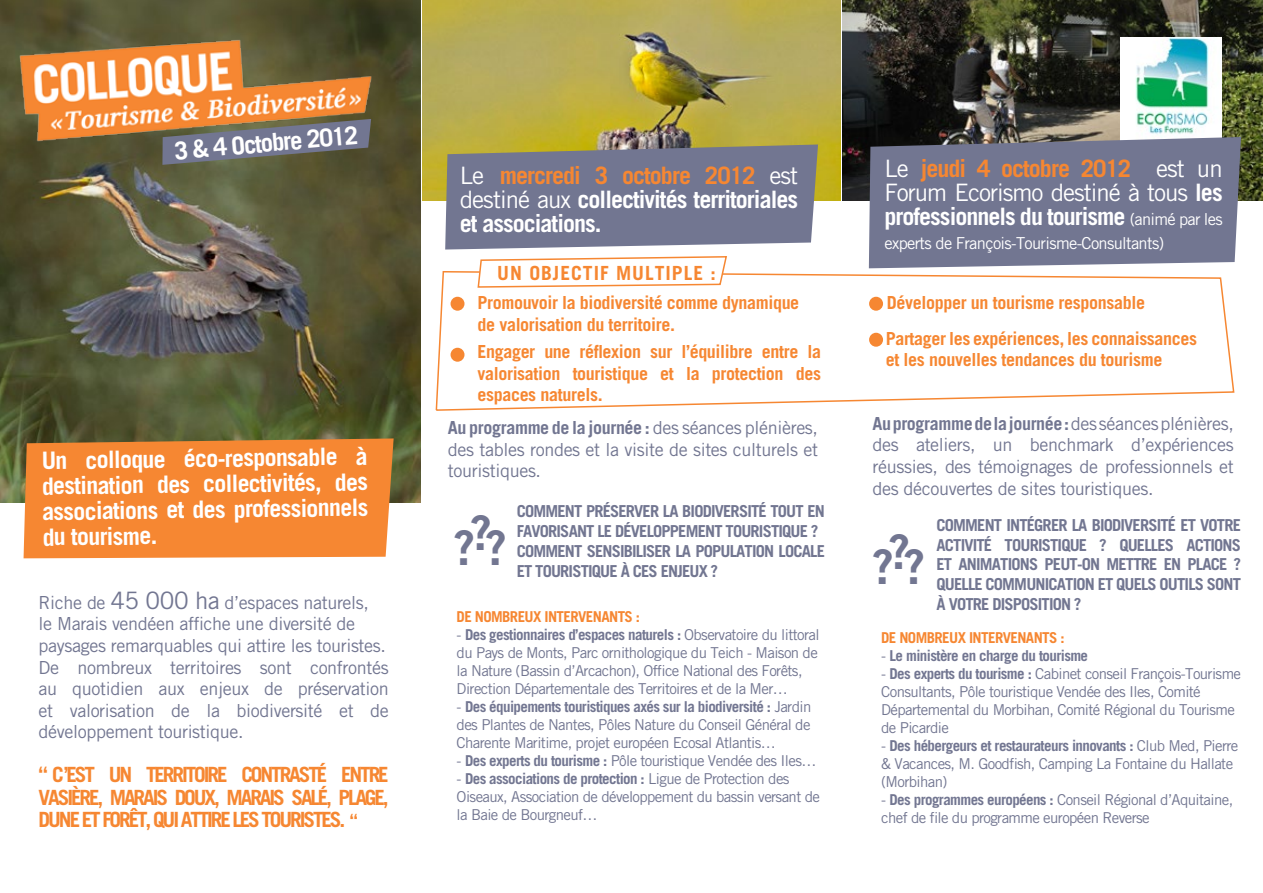
<style>
.page{position:relative;width:1263px;height:893px;background:#fff}
.page>*{position:absolute;margin:0;border:0;box-sizing:border-box;transform-origin:0 0}
.t1{font:700 47.85px "Trade Gothic LT";color:#727691}
.t2{font:700 24.9px "Trade Gothic LT";color:#fff}
.t3{font:700 24px/25.3px "Trade Gothic LT";letter-spacing:-.04em;color:#fff;text-align:justify}
.t4{font:24px/24px "Trade Gothic LT";letter-spacing:-.04em;color:#fff;text-align:justify}
.t5{font:700 21px/22.5px "Trade Gothic LT";letter-spacing:-.1em;color:#f68732;text-align:justify}
.t6{font:700 19.5px "Trade Gothic LT";letter-spacing:.05em;color:#f68732}
.t7{font:18px/21.6px "Trade Gothic LT";letter-spacing:-.02em;color:#727691;text-align:justify}
.t8{font:700 18px/21.6px "Trade Gothic LT";letter-spacing:-.02em;color:#f68732}
.t9{font:700 16.5px/19.8px "Trade Gothic LT";letter-spacing:-.05em;color:#727691}
.t10{font:16.5px "Trade Gothic LT";letter-spacing:-.04em;color:#fff}
.t11{font:15px/18px "Trade Gothic LT";letter-spacing:-.04em;color:#727691}
.t12{font:700 15px "Trade Gothic LT";letter-spacing:-.04em;color:#f68732}
.t13{font:700 15px "Trade Gothic LT";letter-spacing:-.04em;color:#727691}
.s1{font-size:24px}
.s2{font-size:18px}
.s3{font-weight:400}
.s4{color:#f68732}
.s5{font-weight:700;color:#f68732}
.s6{font-weight:700}
.s7{font-size:16.5px}
</style>
<div class="page">
<img style="left:422px;top:0;width:419px;height:201px">
<img style="left:843px;top:0;width:420px;height:201px">
<img style="left:1121px;top:38px;width:101px;height:99px">
<img style="left:0;top:0;width:421px;height:503px">
<img style="left:18px;top:20px;width:357px;height:139px">
<svg style="left:162px;top:119px;width:209px;height:46px;background:#746f6f"></svg>
<div style="left:24px;top:438px;width:370px;height:120px;background:#f68732"></div>
<svg style="left:435px;top:271px;width:800px;height:140px"></svg>
<svg style="left:445px;top:144px;width:373px;height:144px"></svg>
<svg style="left:869px;top:137px;width:372px;height:131px;background:#73778f"></svg>
<div style="left:869px;top:297px;width:14px;height:14px;background:#f68732;border-radius:50%"></div>
<div style="left:450px;top:297px;width:14px;height:14px;background:#f68732;border-radius:50%"></div>
<div style="left:869px;top:333px;width:14px;height:14px;background:#f68732;border-radius:50%"></div>
<div style="left:450px;top:348px;width:14px;height:14px;background:#f68732;border-radius:50%"></div>
<h2 class="t2" style="left:173px;top:136px;width:186px;rotate:-5deg">3 &amp; 4 Octobre 2012</h2>
<h3 class="t3" style="left:41px;top:448px;width:330px;rotate:-1deg">Un colloque éco-responsable à destination des collectivités, des associations et des professionnels du tourisme.</h3>
<p class="t7" style="left:39px;top:591px;width:352px;text-align:left">Riche de <span class="s1">45 000 ha</span> d’espaces naturels,<br>le Marais vendéen affiche une diversité de paysages remarquables qui attire les touristes.<br>De nombreux territoires sont confrontés au quotidien aux enjeux de préservation et valorisation de la biodiversité et de développement touristique.</p>
<h3 class="t5" style="left:39px;top:763px;width:352px">“ C’est un territoire co ntrasté entre vasière, marais doux, marais salé, plage, dune et forêt, qui attire les touristes. <span class="s2">“</span></h3>
<h3 class="t3" style="left:460px;top:163px;width:340px;line-height:24px"><span class="s3">Le</span> <span class="s4">mercredi 3 octobre 2012</span> <span class="s3">est destiné aux</span> collectivités territoriales et associations.</h3>
<h3 class="t4" style="left:884px;top:156px;width:340px">Le <span class="s5">jeudi 4 octobre 2012</span> est un Forum Ecorismo destiné à tous <span class="s6">les professionnels du tourisme</span> <span class="s7">(animé par les</span></h3>
<p class="t10" style="left:884px;top:233px;width:281px">experts de François-Tourisme-Consultants)</p>
<h3 class="t6" style="left:497px;top:261px;width:220px">Un objectif multiple :</h3>
<p class="t8" style="left:477px;top:291px;width:323px">Promouvoir la biodiversité comme dynamique de valorisation du territoire.</p>
<p class="t8" style="left:887px;top:291px;width:260px">Développer un tourisme responsable</p>
<p class="t8" style="left:477px;top:341px;width:345px;text-align:justify">Engager une réflexion sur l’équilibre entre la valorisation touristique et la protection des espaces naturels.</p>
<p class="t8" style="left:886px;top:327px;width:313px">Partager les expériences, les connaissances et les nouvelles tendances du tourisme</p>
<p class="t7" style="left:448px;top:417px;width:372px"><span class="s6">Au programme de la journée :</span> des séances plénières, des tables rondes et la visite de sites culturels et touristiques.</p>
<p class="t7" style="left:872px;top:412px;width:363px"><span class="s6">Au programme de la journée :</span> des séances plénières, des ateliers, un benchmark d’expériences réussies, des témoignages de professionnels et des découvertes de sites touristiques.</p>
<h1 class="t1" style="left:454px;top:518px;width:54px">? ??</h1>
<p class="t9" style="left:517px;top:501px;width:310px">Comment préserver la biodiversité tout en favorisant le développement touristique ?<br>Comment sensibiliser la population locale et touristique à ces enjeux ?</p>
<p class="t12" style="left:457px;top:607px;width:185px">De nombreux intervenants :</p>
<p class="t11" style="left:457px;top:625px;width:364px">- <span class="s6">Des gestionnaires d’espaces naturels :</span> Observatoire du littoral du Pays de Monts, Parc ornithologique du Teich - Maison de la Nature (Bassin d’Arcachon), Office National des Forêts, Direction Départementale des Territoires et de la Mer…</p>
<p class="t11" style="left:457px;top:697px;width:356px;text-align:justify">- <span class="s6">Des équipements touristiques axés sur la biodiversité :</span> Jardin des Plantes de Nantes, Pôles Nature du Conseil Général de Charente Maritime, projet européen Ecosal Atlantis…</p>
<p class="t11" style="left:457px;top:751px;width:361px">- <span class="s6">Des experts du tourisme :</span> Pôle touristique Vendée des Iles…</p>
<p class="t11" style="left:457px;top:769px;width:365px">- <span class="s6">Des associations de protection :</span> Ligue de Protection des<br>Oiseaux, Association de développement du bassin versant de la Baie de Bourgneuf…</p>
<h1 class="t1" style="left:873px;top:538px;width:54px">? ??</h1>
<p class="t9" style="left:936px;top:515px;width:306px;text-align:justify">Comment intégrer la biodiversité et votre activité touristique ? Quelles actions et animations peut-on mettre en place ?<br>Quelle communication et quelS outils sont à votre disposition ?</p>
<p class="t12" style="left:881px;top:628px;width:185px">De nombreux intervenants :</p>
<p class="t13" style="left:881px;top:646px;width:208px"><span class="s3">-</span> Le ministère en charge du tourisme</p>
<p class="t11" style="left:881px;top:664px;width:361px">- <span class="s6">Des experts du tourisme :</span> Cabinet conseil François-Tourisme Consultants, Pôle touristique Vendée des Iles, Comité Départemental du Morbihan, Comité Régional du Tourisme de Picardie</p>
<p class="t11" style="left:881px;top:736px;width:359px">- <span class="s6">Des hébergeurs et restaurateurs innovants :</span> Club Med, Pierre &amp; Vacances, M. Goodfish, Camping La Fontaine du Hallate (Morbihan)</p>
<p class="t11" style="left:881px;top:790px;width:354px">- <span class="s6">Des programmes européens :</span> Conseil Régional d’Aquitaine, chef de file du programme européen Reverse</p>
</div>
